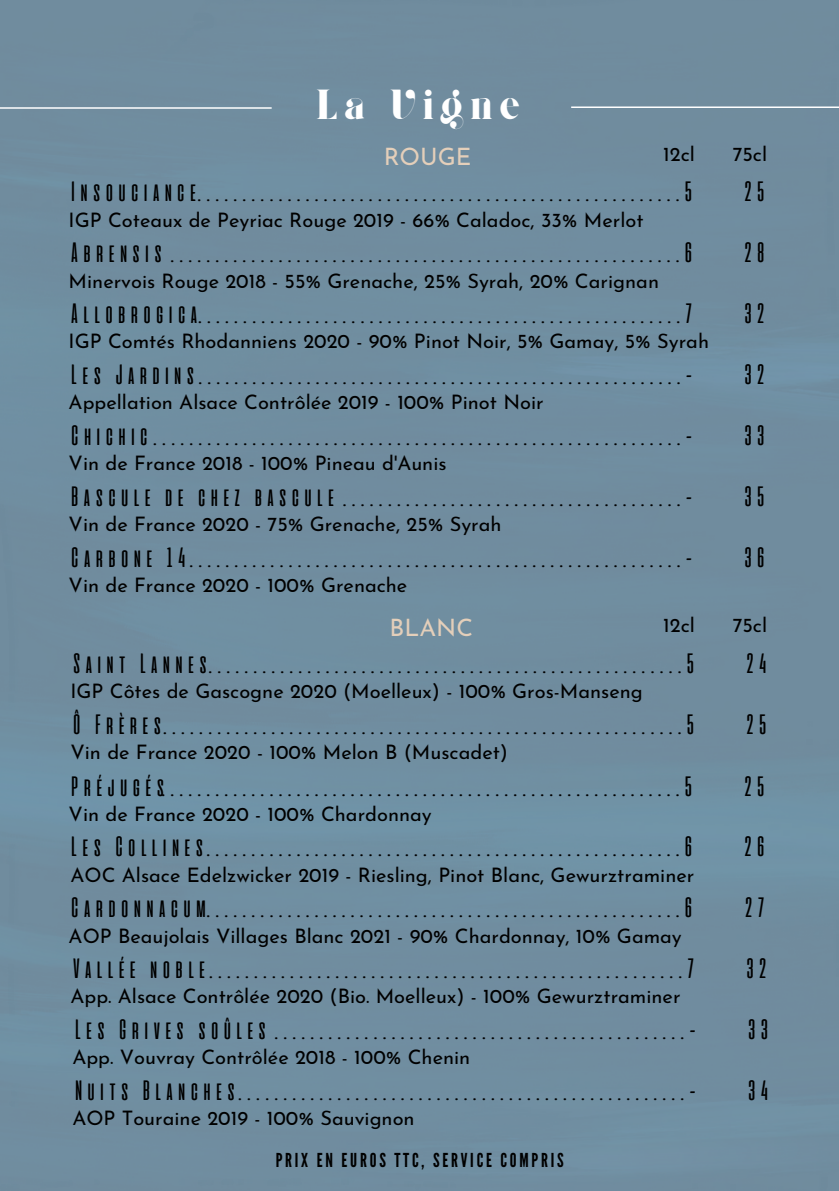
<style>
.page{position:relative;width:839px;height:1191px;background:#fff}
.page>*{position:absolute;margin:0;border:0;box-sizing:border-box;transform-origin:0 0}
.t1{font:42px "Giaza";letter-spacing:.145em;color:#fff}
.t2{font:28px "Alienscows";color:#000}
.t3{font:24px "Josefin Sans";color:#e4cfba}
.t4{font:20px "Josefin Sans";color:#000}
.t5{font:19.2px "League Gothic";letter-spacing:.145em;color:#000}
</style>
<div class="page">
<h1 class="t1" style="left:316px;top:88px;width:206px">La Vigne</h1>
<p class="t3" style="left:384px;top:147px;width:89px">ROUGE</p>
<p class="t4" style="left:663px;top:146px;width:33px">12cl</p>
<p class="t4" style="left:732px;top:146px;width:36px">75cl</p>
<p class="t2" style="left:69px;top:175px;width:627px">Insouciance......................................................5</p>
<p class="t4" style="left:69px;top:212px;width:576px">IGP Coteaux de Peyriac Rouge 2019 - 66% Caladoc, 33% Merlot</p>
<p class="t2" style="left:741px;top:175px;width:27px">25</p>
<p class="t2" style="left:69px;top:236px;width:627px">Abrensis.........................................................6</p>
<p class="t4" style="left:69px;top:273px;width:592px">Minervois Rouge 2018 - 55% Grenache, 25% Syrah, 20% Carignan</p>
<p class="t2" style="left:741px;top:236px;width:27px">28</p>
<p class="t2" style="left:195px;top:297px;width:501px">......................................................7</p>
<p class="t2" style="left:741px;top:297px;width:27px">32</p>
<p class="t2" style="left:69px;top:297px;width:133px">Allobrogica</p>
<p class="t4" style="left:69px;top:333px;width:642px">IGP Comtés Rhodanniens 2020 - 90% Pinot Noir, 5% Gamay, 5% Syrah</p>
<p class="t2" style="left:69px;top:358px;width:627px">Les Jardins......................................................-</p>
<p class="t4" style="left:69px;top:394px;width:476px">Appellation Alsace Contrôlée 2019 - 100% Pinot Noir</p>
<p class="t2" style="left:69px;top:419px;width:627px">Chichic...........................................................-</p>
<p class="t4" style="left:69px;top:455px;width:379px">Vin de France 2018 - 100% Pineau d'Aunis</p>
<p class="t2" style="left:69px;top:480px;width:627px">Bascule de chez bascule......................................-</p>
<p class="t4" style="left:69px;top:516px;width:434px">Vin de France 2020 - 75% Grenache, 25% Syrah</p>
<p class="t2" style="left:69px;top:541px;width:627px">Carbone 14.......................................................-</p>
<p class="t4" style="left:69px;top:577px;width:340px">Vin de France 2020 - 100% Grenache</p>
<p class="t2" style="left:741px;top:358px;width:27px">32</p>
<p class="t2" style="left:741px;top:419px;width:27px">33</p>
<p class="t2" style="left:741px;top:480px;width:27px">35</p>
<p class="t2" style="left:741px;top:541px;width:27px">36</p>
<p class="t4" style="left:663px;top:617px;width:33px">12cl</p>
<p class="t4" style="left:732px;top:617px;width:36px">75cl</p>
<p class="t3" style="left:389px;top:618px;width:85px">BLANC</p>
<p class="t2" style="left:70px;top:647px;width:627px">Saint Lannes.....................................................5</p>
<p class="t4" style="left:70px;top:683px;width:574px">IGP Côtes de Gascogne 2020 (Moelleux) - 100% Gros-Manseng</p>
<p class="t2" style="left:743px;top:647px;width:27px">24</p>
<p class="t2" style="left:70px;top:708px;width:627px">Ô Frères..........................................................5</p>
<p class="t4" style="left:70px;top:744px;width:439px">Vin de France 2020 - 100% Melon B (Muscadet)</p>
<p class="t2" style="left:743px;top:708px;width:27px">25</p>
<p class="t2" style="left:69px;top:769px;width:100px">Préjugés</p>
<p class="t4" style="left:69px;top:806px;width:364px">Vin de France 2020 - 100% Chardonnay</p>
<p class="t2" style="left:159px;top:769px;width:537px">..........................................................5</p>
<p class="t2" style="left:741px;top:769px;width:27px">25</p>
<p class="t2" style="left:69px;top:830px;width:627px">Les Collines.....................................................6</p>
<p class="t4" style="left:70px;top:867px;width:625px">AOC Alsace Edelzwicker 2019 - Riesling, Pinot Blanc, Gewurztraminer</p>
<p class="t2" style="left:741px;top:830px;width:27px">26</p>
<p class="t2" style="left:69px;top:891px;width:141px">Cardonnacum</p>
<p class="t4" style="left:69px;top:928px;width:614px">AOP Beaujolais Villages Blanc 2021 - 90% Chardonnay, 10% Gamay</p>
<p class="t2" style="left:204px;top:891px;width:492px">.....................................................6</p>
<p class="t2" style="left:742px;top:891px;width:26px">27</p>
<p class="t2" style="left:70px;top:952px;width:627px">Vallée noble.....................................................7</p>
<p class="t4" style="left:70px;top:988px;width:611px">App. Alsace Contrôlée 2020 (Bio. Moelleux) - 100% Gewurztraminer</p>
<p class="t2" style="left:743px;top:952px;width:27px">32</p>
<p class="t2" style="left:72px;top:1013px;width:627px">Les Grives soûles..............................................-</p>
<p class="t4" style="left:72px;top:1049px;width:399px">App. Vouvray Contrôlée 2018 - 100% Chenin</p>
<p class="t2" style="left:72px;top:1074px;width:627px">Nuits Blanches..................................................-</p>
<p class="t4" style="left:72px;top:1110px;width:344px">AOP Touraine 2019 - 100% Sauvignon</p>
<p class="t5" style="left:276px;top:1149px;width:290px">PRIX EN EUROS TTC, SERVICE COMPRIS</p>
<p class="t2" style="left:745px;top:1013px;width:27px">33</p>
<p class="t2" style="left:745px;top:1074px;width:27px">34</p>
</div>
